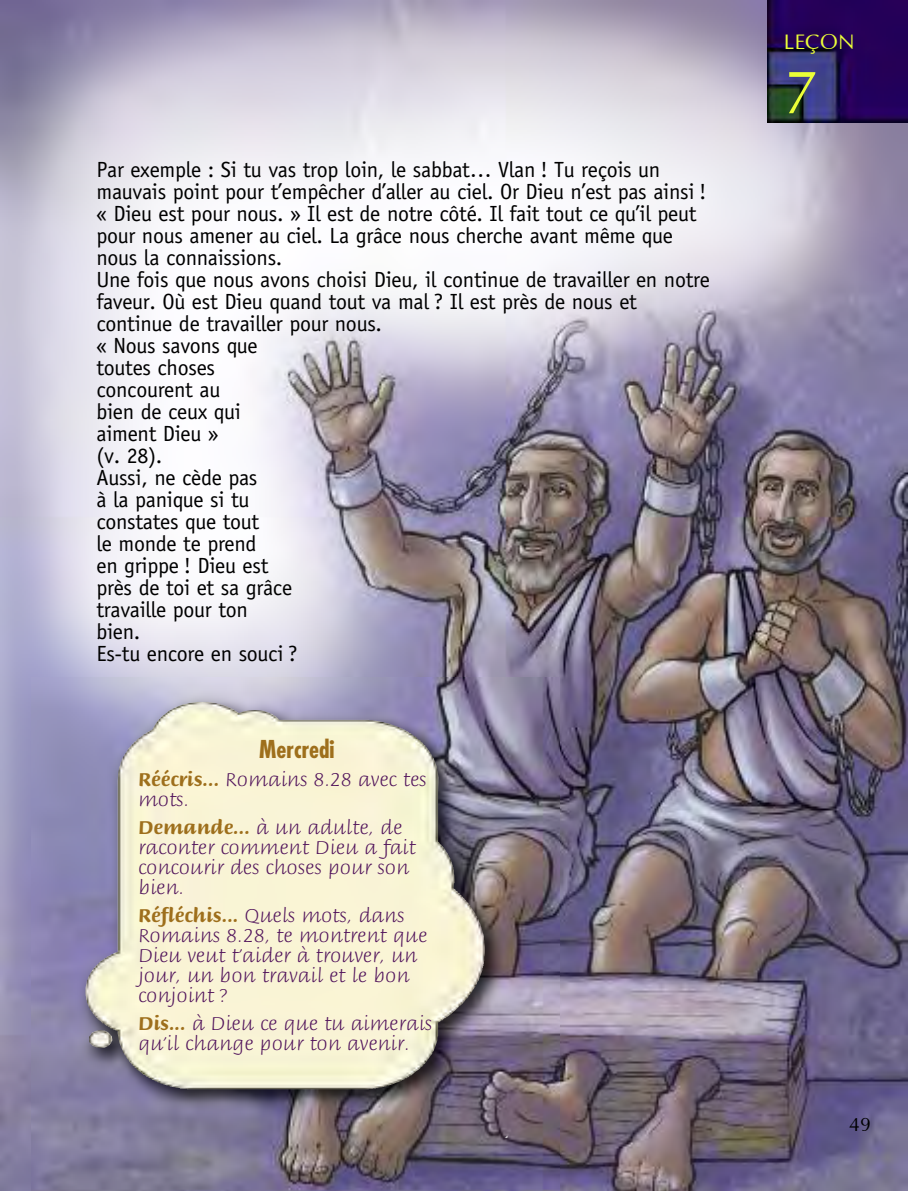
<style>
.page{position:relative;width:908px;height:1191px;background:#fff}
.page>*{position:absolute;margin:0;border:0;box-sizing:border-box;transform-origin:0 0}
.t1{font:64px "Optane";color:#ebff38}
.t2{font:700 condensed 24px "Futura";color:#9e6f1c}
.t3{font:22px/22px "Officina Sans";letter-spacing:-.015em;color:#000}
.t4{font:22px "Optane";color:#ebff38}
.t5{font:20px/20px "Briem Script MM 217 wt";color:#52155c}
.t6{font:20px "Optane";color:#000}
.s1{font-family:"Briem Script MM 553 wt";color:#9e6f1c}
</style>
<div class="page">
<img style="left:0;top:0;width:907px;height:1191px">
<img style="left:31px;top:677px;width:528px;height:514px">
<img style="left:85px;top:702px;width:400px;height:307px">
<img style="left:767px;top:0;width:140px;height:122px">
<p class="t3" style="left:96px;top:160px;width:614px">Par exemple : Si tu vas trop loin, le sabbat… Vlan ! Tu reçois un mauvais point pour t’empêcher d’aller au ciel. Or Dieu n’est pas ainsi ! « Dieu est pour nous. » Il est de notre côté. Il fait tout ce qu’il peut pour nous amener au ciel. La grâce nous cherche avant même que nous la connaissions.<br>Une fois que nous avons choisi Dieu, il continue de travailler en notre faveur. Où est Dieu quand tout va mal ? Il est près de nous et continue de travailler pour nous.<br>« Nous savons que<br>toutes choses<br>concourent au<br>bien de ceux qui<br>aiment Dieu »<br>(v. 28).<br>Aussi, ne cède pas<br>à la panique si tu<br>constates que tout<br>le monde te prend<br>en grippe ! Dieu est<br>près de toi et sa grâce<br>travaille pour ton<br>bien.<br>Es-tu encore en souci ?</p>
<p class="t2" style="left:259px;top:738px;width:77px">Mercredi</p>
<p class="t5" style="left:138px;top:771px;width:290px"><span class="s1">Réécris...</span> Romains 8.28 avec tes mots.</p>
<p class="t5" style="left:138px;top:819px;width:279px"><span class="s1">Demande...</span> à un adulte, de raconter comment Dieu a fait concourir des choses pour son bien.</p>
<p class="t5" style="left:138px;top:907px;width:290px"><span class="s1">Réfléchis...</span> Quels mots, dans<br>Romains 8.28, te montrent que<br>Dieu veut t’aider à trouver, un jour, un bon travail et le bon conjoint ?</p>
<p class="t5" style="left:138px;top:1015px;width:295px"><span class="s1">Dis...</span> à Dieu ce que tu aimerais qu’il change pour ton avenir.</p>
<p class="t4" style="left:783px;top:33px;width:73px">LEÇON</p>
<h1 class="t1" style="left:783px;top:67px;width:37px">7</h1>
<p class="t6" style="left:848px;top:1116px;width:23px">49</p>
</div>
